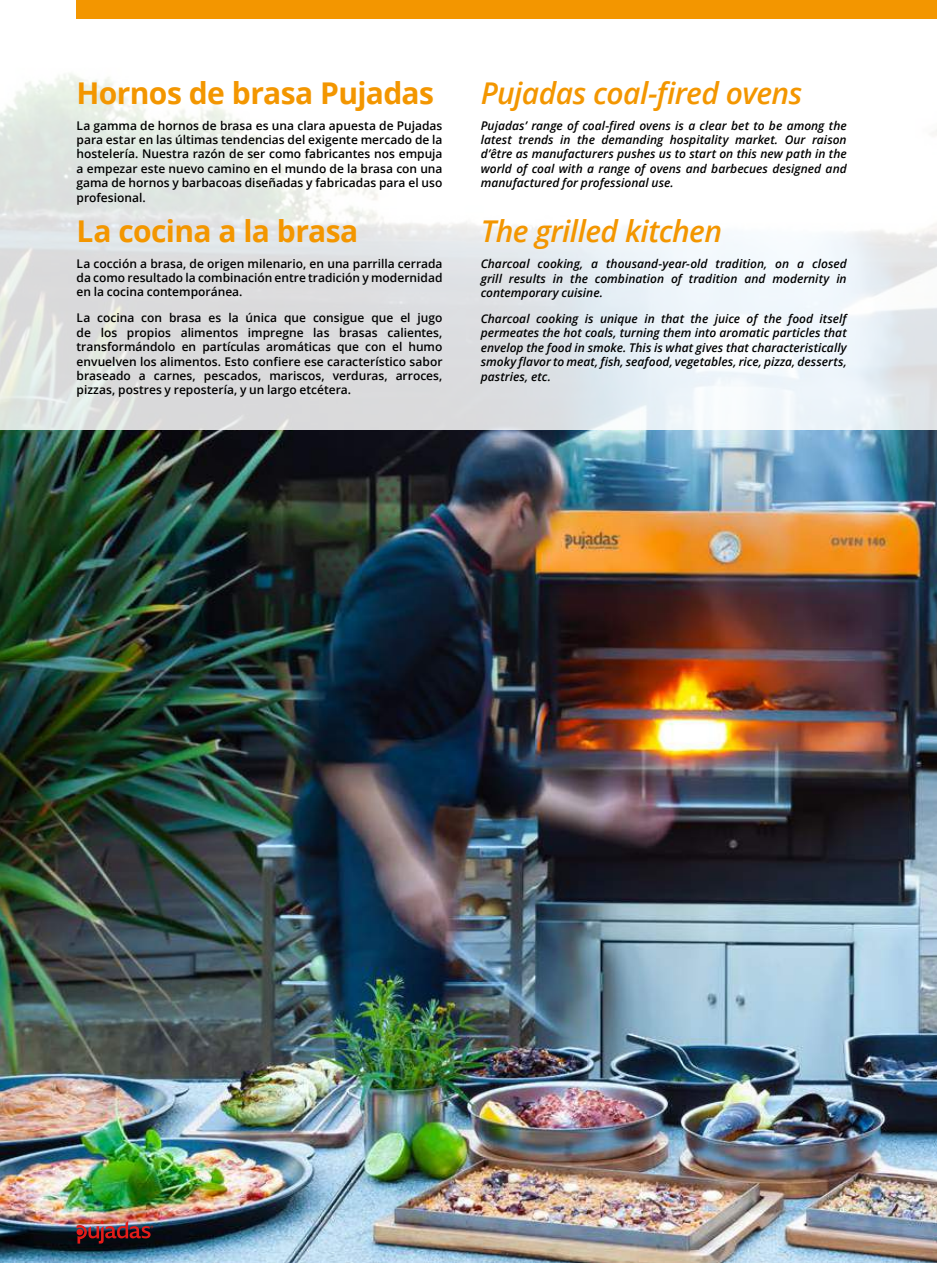
<style>
.page{position:relative;width:937px;height:1263px;background:#fff}
.page>*{position:absolute;margin:0;border:0;box-sizing:border-box;transform-origin:0 0}
.t1{font:italic 600 30px "Open Sans";letter-spacing:-.02em;color:#f39600}
.t2{font:700 30px "Open Sans";letter-spacing:-.02em;color:#f39600}
.t3{font:600 12px/14.4px "Open Sans";color:#000;text-align:justify}
.t4{font:italic 600 12px/14.4px "Open Sans";color:#000;text-align:justify}
</style>
<div class="page">
<img style="left:0;top:429px;width:936px;height:834px">
<svg style="left:0;top:0;width:936px;height:429px"></svg>
<svg style="left:935px;top:0;width:1px;height:19px"></svg>
<div style="left:77px;top:0;width:858px;height:19px;background:#f39600"></div>
<img style="left:77px;top:1221px;width:76px;height:22px">
<h1 class="t2" style="left:77px;top:72px;width:359px">Hornos de brasa Pujadas</h1>
<p class="t3" style="left:77px;top:118px;width:367px">La gamma de hornos de brasa es una clara apuesta de Pujadas para estar en las últimas tendencias del exigente mercado de la hostelería. Nuestra razón de ser como fabricantes nos empuja a empezar este nuevo camino en el mundo de la brasa con una gama de hornos y barbacoas diseñadas y fabricadas para el uso profesional.</p>
<h1 class="t2" style="left:77px;top:210px;width:283px">La cocina a la brasa</h1>
<p class="t3" style="left:77px;top:256px;width:367px">La cocción a brasa, de origen milenario, en una parrilla cerrada da como resultado la combinación entre tradición y modernidad en la cocina contemporánea.</p>
<p class="t3" style="left:77px;top:310px;width:367px">La cocina con brasa es la única que consigue que el jugo de los propios alimentos impregne las brasas calientes, transformándolo en partículas aromáticas que con el humo envuelven los alimentos. Esto confiere ese característico sabor braseado a carnes, pescados, mariscos, verduras, arroces, pizzas, postres y repostería, y un largo etcétera.</p>
<h1 class="t1" style="left:480px;top:72px;width:323px">Pujadas coal-fired ovens</h1>
<p class="t4" style="left:480px;top:118px;width:367px">Pujadas’ range of coal-fired ovens is a clear bet to be among the latest trends in the demanding hospitality market. Our raison d’être as manufacturers pushes us to start on this new path in the world of coal with a range of ovens and barbecues designed and manufactured for professional use.</p>
<h1 class="t1" style="left:480px;top:211px;width:243px">The grilled kitchen</h1>
<p class="t4" style="left:480px;top:256px;width:367px">Charcoal cooking, a thousand-year-old tradition, on a closed grill results in the combination of tradition and modernity in contemporary cuisine.</p>
<p class="t4" style="left:480px;top:311px;width:367px">Charcoal cooking is unique in that the juice of the food itself permeates the hot coals, turning them into aromatic particles that envelop the food in smoke. This is what gives that characteristically smoky flavor to meat, fish, seafood, vegetables, rice, pizza, desserts, pastries, etc.</p>
</div>
